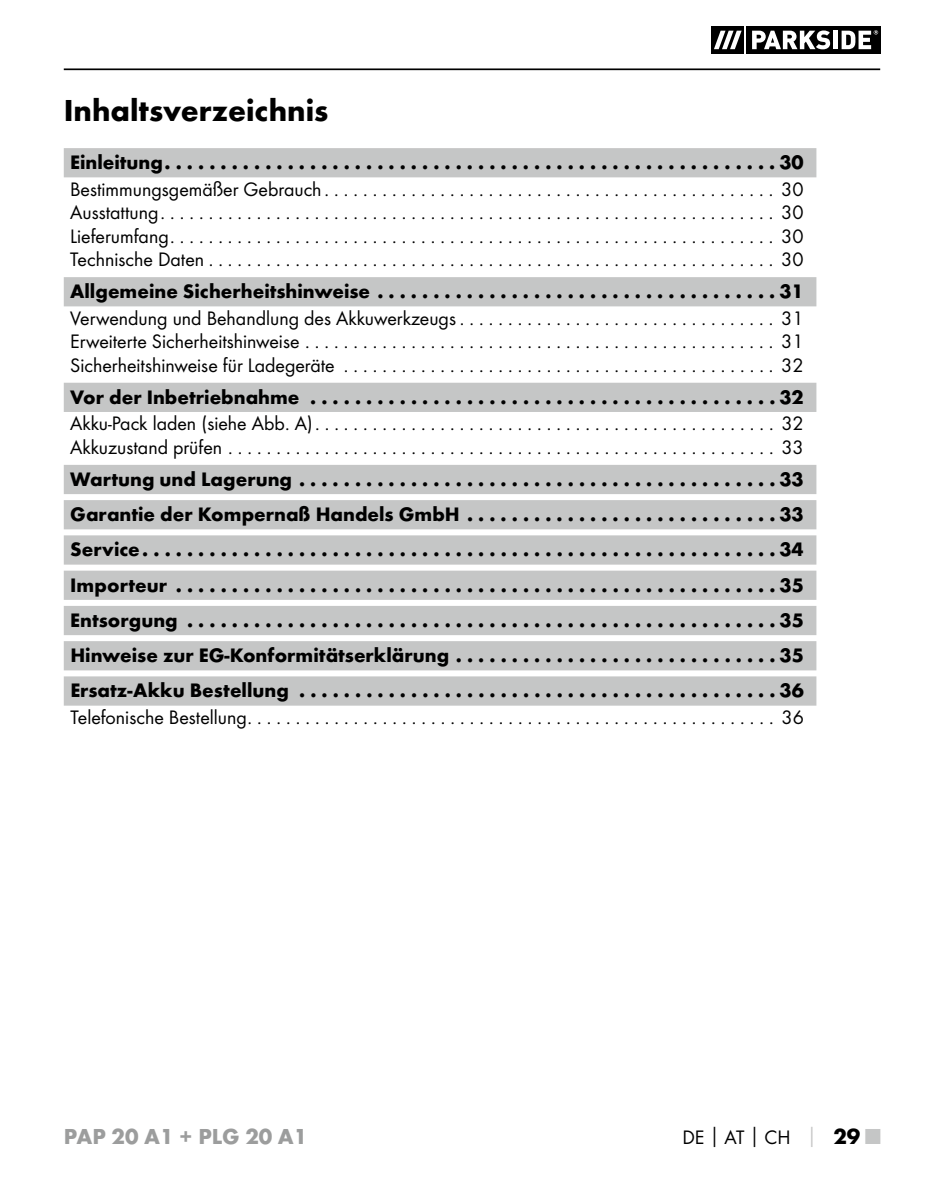
<style>
.page{position:relative;width:944px;height:1180px;background:#fff}
.page>*{position:absolute;margin:0;border:0;box-sizing:border-box;transform-origin:0 0}
.t1{font:700 31.5px "Futura";color:#000}
.t2{font:700 22.5px "Futura";color:#9c9d9d}
.t3{font:20.25px/23.4px "Futura Boo";color:#000;text-align:justify}
.t4{font:700 20.25px/35.3px "Futura";color:#000;text-align:justify}
.s1{font-family:"Futura";font-weight:700}
.s2{font-family:"Futura";font-weight:700;color:#c5c6c6}
.s3{font-family:"Futura";font-weight:700;font-size:22.5px}
.s4{font-family:"Futura";font-weight:700;font-size:22.5px;color:#c5c6c6}
</style>
<div class="page">
<hr style="left:64px;top:68px;width:816px;height:2px;background:#000">
<div style="left:712px;top:26px;width:32px;height:28px;background:#000"></div>
<div style="left:746px;top:26px;width:134px;height:28px;background:#000"></div>
<svg style="left:714px;top:31px;width:28px;height:18px"></svg>
<svg style="left:752px;top:31px;width:78px;height:18px"></svg>
<div style="left:833px;top:31px;width:5px;height:18px;background:#fff"></div>
<svg style="left:842px;top:30px;width:36px;height:19px"></svg>
<div style="left:64px;top:148px;width:752px;height:29px;background:#c5c6c6"></div>
<div style="left:64px;top:277px;width:752px;height:29px;background:#c5c6c6"></div>
<div style="left:64px;top:383px;width:752px;height:29px;background:#c5c6c6"></div>
<div style="left:64px;top:465px;width:752px;height:29px;background:#c5c6c6"></div>
<div style="left:64px;top:500px;width:752px;height:29px;background:#c5c6c6"></div>
<div style="left:64px;top:535px;width:752px;height:30px;background:#c5c6c6"></div>
<div style="left:64px;top:571px;width:752px;height:29px;background:#c5c6c6"></div>
<div style="left:64px;top:606px;width:752px;height:29px;background:#c5c6c6"></div>
<div style="left:64px;top:641px;width:752px;height:29px;background:#c5c6c6"></div>
<div style="left:64px;top:676px;width:752px;height:30px;background:#c5c6c6"></div>
<h1 class="t1" style="left:64px;top:91px;width:266px">Inhaltsverzeichnis</h1>
<p class="t4" style="left:70px;top:144px;width:735px">Einleitung . . . . . . . . . . . . . . . . . . . . . . . . . . . . . . . . . . . . . . . . . . . . . . . . . . . . . . 30</p>
<p class="t3" style="left:70px;top:177px;width:735px">Bestimmungsgemäßer Gebrauch . . . . . . . . . . . . . . . . . . . . . . . . . . . . . . . . . . . . . . . . . . . . . . . 30<br>Ausstattung . . . . . . . . . . . . . . . . . . . . . . . . . . . . . . . . . . . . . . . . . . . . . . . . . . . . . . . . . . . . . . . . 30<br>Lieferumfang . . . . . . . . . . . . . . . . . . . . . . . . . . . . . . . . . . . . . . . . . . . . . . . . . . . . . . . . . . . . . . . 30<br>Technische Daten . . . . . . . . . . . . . . . . . . . . . . . . . . . . . . . . . . . . . . . . . . . . . . . . . . . . . . . . . . . 30</p>
<p class="t4" style="left:70px;top:273px;width:735px">Allgemeine Sicherheitshinweise . . . . . . . . . . . . . . . . . . . . . . . . . . . . . . . . . . . 31</p>
<p class="t3" style="left:70px;top:306px;width:735px">Verwendung und Behandlung des Akkuwerkzeugs . . . . . . . . . . . . . . . . . . . . . . . . . . . . . . . . . 31<br>Erweiterte Sicherheitshinweise . . . . . . . . . . . . . . . . . . . . . . . . . . . . . . . . . . . . . . . . . . . . . . . . . 31<br>Sicherheitshinweise für Ladegeräte . . . . . . . . . . . . . . . . . . . . . . . . . . . . . . . . . . . . . . . . . . . . . 32</p>
<p class="t4" style="left:70px;top:379px;width:735px">Vor der Inbetriebnahme . . . . . . . . . . . . . . . . . . . . . . . . . . . . . . . . . . . . . . . . . 32</p>
<p class="t3" style="left:70px;top:412px;width:735px">Akku-Pack laden (siehe Abb. A) . . . . . . . . . . . . . . . . . . . . . . . . . . . . . . . . . . . . . . . . . . . . . . . . 32<br>Akkuzustand prüfen . . . . . . . . . . . . . . . . . . . . . . . . . . . . . . . . . . . . . . . . . . . . . . . . . . . . . . . . . 33</p>
<p class="t4" style="left:70px;top:461px;width:735px">Wartung und Lagerung . . . . . . . . . . . . . . . . . . . . . . . . . . . . . . . . . . . . . . . . . . 33<br>Garantie der Kompernaß -Handels -GmbH . . . . . . . . . . . . . . . . . . . . . . . . . . . 33<br>Service . . . . . . . . . . . . . . . . . . . . . . . . . . . . . . . . . . . . . . . . . . . . . . . . . . . . . . . . 34<br>Importeur . . . . . . . . . . . . . . . . . . . . . . . . . . . . . . . . . . . . . . . . . . . . . . . . . . . . . 35<br>Entsorgung . . . . . . . . . . . . . . . . . . . . . . . . . . . . . . . . . . . . . . . . . . . . . . . . . . . . 35<br>Hinweise zur EG-Konformitätserklärung . . . . . . . . . . . . . . . . . . . . . . . . . . . . 35<br>Ersatz-Akku Bestellung . . . . . . . . . . . . . . . . . . . . . . . . . . . . . . . . . . . . . . . . . . 36</p>
<p class="t3" style="left:70px;top:705px;width:735px">Telefonische Bestellung . . . . . . . . . . . . . . . . . . . . . . . . . . . . . . . . . . . . . . . . . . . . . . . . . . . . . . . 36</p>
<p class="t2" style="left:64px;top:1123px;width:245px">PAP 20 A1 + PLG 20 A1</p>
<p class="t3" style="left:682px;top:1126px;width:200px">DE<span class="s1">│</span>AT<span class="s1">│</span>CH <span class="s2">│</span> <span class="s3">29</span> <span class="s4">■</span></p>
</div>
